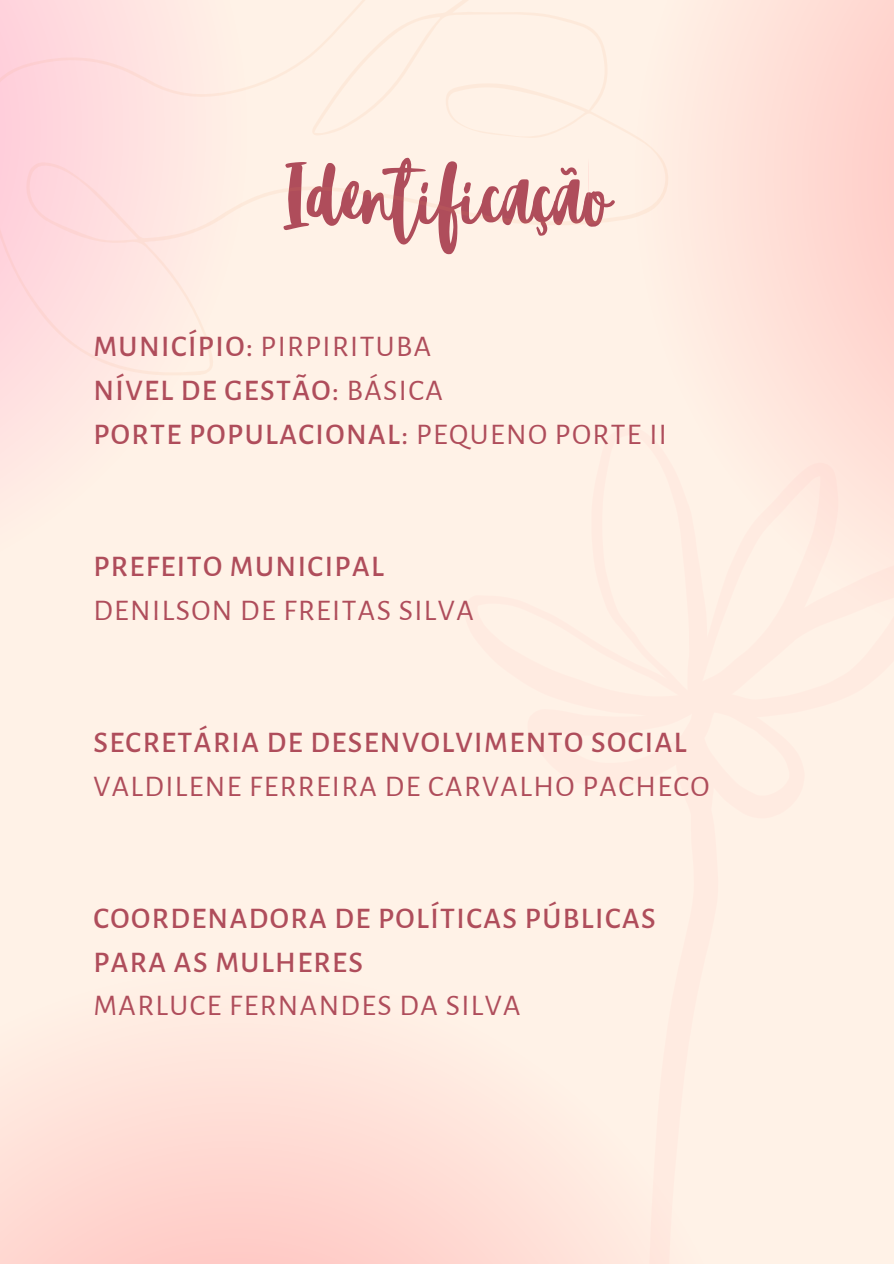
<style>
.page{position:relative;width:894px;height:1264px;background:#fff}
.page>*{position:absolute;margin:0;border:0;box-sizing:border-box;transform-origin:0 0}
.t1{font:75px "Blacktear Script";color:#af4d5b}
.t2{font:500 30px/44px "Alegreya Sans";letter-spacing:.05em;color:#af4d5b}
.t3{font:30px "Alegreya Sans";letter-spacing:.05em;color:#af4d5b}
.s1{font-weight:400}
</style>
<div class="page">
<div style="left:0;top:0;width:893px;height:1263px;background:#fff2e7"></div>
<div style="left:0;top:395px;width:83px;height:76px;background:#ffe7e3"></div>
<svg style="left:706px;top:0;width:187px;height:594px;fill:#ffe2da"></svg>
<svg style="left:0;top:1043px;width:669px;height:220px;fill:#ffe1d9"></svg>
<svg style="left:0;top:0;width:668px;height:395px"></svg>
<h1 class="t1" style="left:283px;top:153px;width:330px">Identificação</h1>
<p class="t2" style="left:93px;top:325px;width:575px">MUNICÍPIO: <span class="s1">PIRPIRITUBA<br></span>NÍVEL DE GESTÃO: <span class="s1">BÁSICA<br></span>PORTE POPULACIONAL: <span class="s1">PEQUENO PORTE II</span></p>
<p class="t2" style="left:93px;top:545px;width:292px">PREFEITO MUNICIPAL</p>
<p class="t3" style="left:93px;top:596px;width:382px">DENILSON DE FREITAS SILVA</p>
<p class="t2" style="left:93px;top:721px;width:594px">SECRETÁRIA DE DESENVOLVIMENTO SOCIAL</p>
<p class="t3" style="left:93px;top:771px;width:617px">VALDILENE FERREIRA DE CARVALHO PACHECO</p>
<p class="t2" style="left:93px;top:896px;width:563px">COORDENADORA DE POLÍTICAS PÚBLICAS<br>PARA AS MULHERES</p>
<p class="t3" style="left:93px;top:991px;width:428px">MARLUCE FERNANDES DA SILVA</p>
</div>
